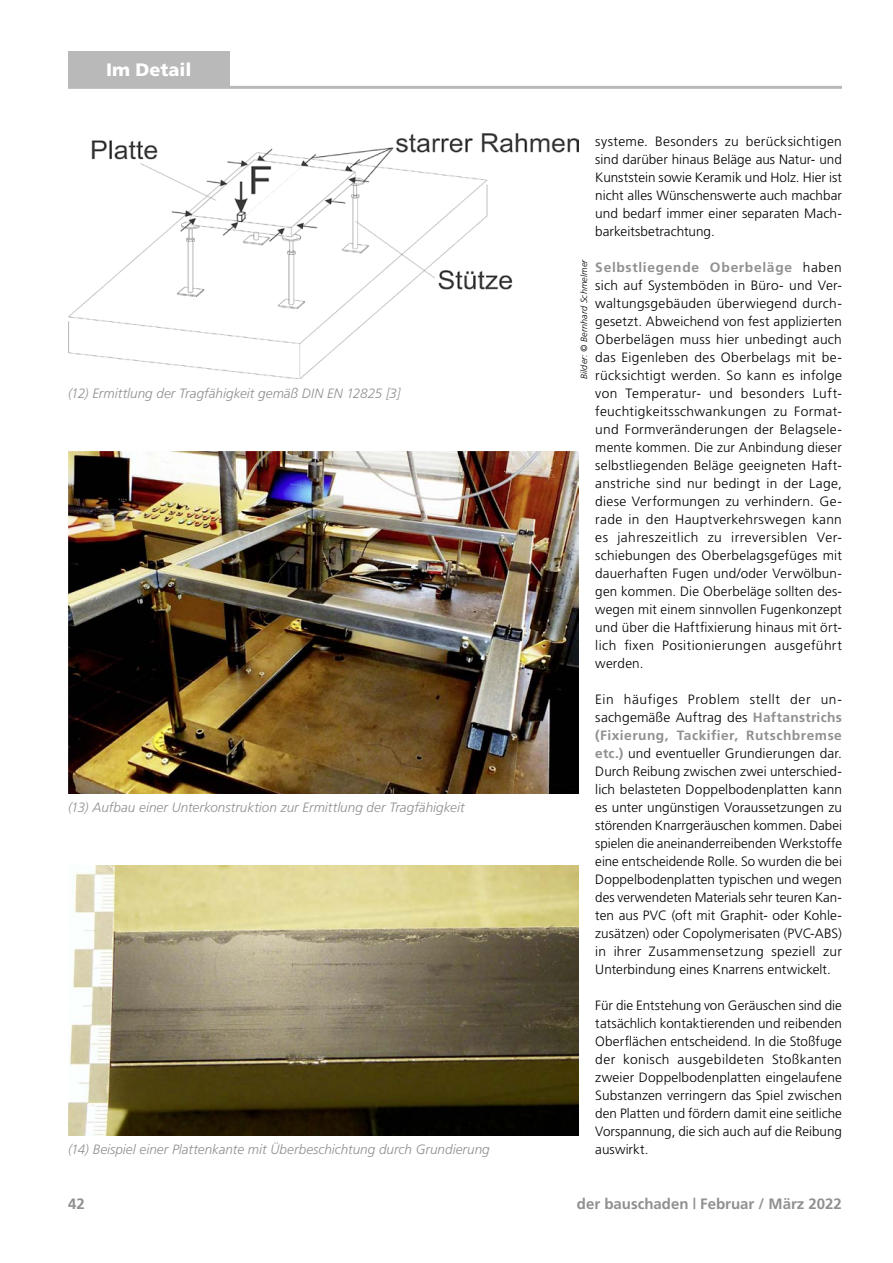
<style>
.page{position:relative;width:893px;height:1263px;background:#fff}
.page>*{position:absolute;margin:0;border:0;box-sizing:border-box;transform-origin:0 0}
.t1{font:18px "A Frutiger Black";color:#fff}
.t2{font:700 15px "A Frutiger";color:#8f908f}
.t3{font:13.5px/18px "A Frutiger Light";letter-spacing:.01em;color:#000;text-align:justify}
.t4{font:italic 13.5px "A Frutiger Light";color:#8f908f}
.t5{font:13.5px/18px "A Frutiger Light";letter-spacing:.035em;color:#000}
.t6{font:700 13.5px "A Frutiger";letter-spacing:.035em;color:#8f908f}
.t7{font:italic 9px "A Frutiger Light";letter-spacing:.02em;color:#000}
.s1{font-family:"A Frutiger Light";font-weight:400;color:#000}
.s2{font-family:"A Frutiger";font-weight:700;color:#8f908f}
</style>
<div class="page">
<hr style="left:68px;top:86px;width:774px;height:3px;background:#b9b9ba">
<div style="left:68px;top:51px;width:162px;height:35px;background:#b9b9ba"></div>
<img style="left:68px;top:452px;width:510px;height:342px">
<img style="left:68px;top:866px;width:510px;height:270px">
<img style="left:68px;top:134px;width:510px;height:245px">
<h1 class="t1" style="left:106px;top:57px;width:87px">Im Detail</h1>
<p class="t4" style="left:68px;top:383px;width:334px">(12) Ermittlung der Tragfähigkeit gemäß DIN EN 12825 [3]</p>
<p class="t4" style="left:68px;top:797px;width:398px">(13) Aufbau einer Unterkonstruktion zur Ermittlung der Tragfähigkeit</p>
<p class="t4" style="left:68px;top:1139px;width:423px">(14) Beispiel einer Plattenkante mit Überbeschichtung durch Grundierung</p>
<p class="t7" style="left:578px;top:379px;width:121px;rotate:-90deg">Bilder: © Bernhard Schmelmer</p>
<p class="t3" style="left:595px;top:131px;width:248px">systeme. Besonders zu berücksichtigen sind darüber hinaus Beläge aus Natur- und Kunststein sowie Keramik und Holz. Hier ist nicht alles Wünschenswerte auch machbar und bedarf immer einer separaten Mach&shy;barkeitsbetrachtung.</p>
<p class="t6" style="left:595px;top:257px;width:248px">Selbstliegende Oberbeläge <span class="s1">haben</span></p>
<p class="t3" style="left:595px;top:275px;width:248px">sich auf Systemböden in Büro- und Ver&shy;waltungsgebäuden überwiegend durch&shy;gesetzt. Abweichend von fest applizierten Oberbelägen muss hier unbedingt auch das Eigenleben des Oberbelags mit be&shy;rücksichtigt werden. So kann es infolge von Temperatur- und besonders Luft&shy;feuchtigkeitsschwankungen zu Format&shy;und Formveränderungen der Belagsele&shy;mente kommen. Die zur Anbindung dieser selbstliegenden Beläge geeigneten Haft&shy;anstriche sind nur bedingt in der Lage, diese Verformungen zu verhindern. Ge&shy;rade in den Hauptverkehrswegen kann es jahreszeitlich zu irreversiblen Ver&shy;schiebungen des Oberbelagsgefüges mit dauerhaften Fugen und/oder Verwölbun&shy;gen kommen. Die Oberbeläge sollten des&shy;wegen mit einem sinnvollen Fugenkonzept und über die Haftfixierung hinaus mit ört&shy;lich fixen Positionierungen ausgeführt werden.</p>
<p class="t5" style="left:595px;top:689px;width:248px">Ein häufiges Problem stellt der un&shy;sachgemäße Auftrag des <span class="s2">Haftanstrichs</span></p>
<p class="t6" style="left:595px;top:725px;width:248px">(Fixierung, Tackifier, Rutschbremse</p>
<p class="t3" style="left:595px;top:743px;width:248px"><span class="s2">etc.)</span> und eventueller Grundierungen dar.<br>Durch Reibung zwischen zwei unterschied&shy;lich belasteten Doppelbodenplatten kann es unter ungünstigen Voraussetzungen zu störenden Knarrgeräuschen kommen. Dabei spielen die aneinanderreibenden Werkstoffe eine entscheidende Rolle. So wurden die bei Doppelbodenplatten typischen und wegen des verwendeten Materials sehr teuren Kan&shy;ten aus PVC (oft mit Graphit- oder Kohle&shy;zusätzen) oder Copolymerisaten (PVC-ABS) in ihrer Zusammensetzung speziell zur Unterbindung eines Knarrens entwickelt.</p>
<p class="t3" style="left:595px;top:995px;width:248px">Für die Entstehung von Geräuschen sind die tatsächlich kontaktierenden und reibenden Oberflächen entscheidend. In die Stoßfuge der konisch ausgebildeten Stoßkanten zweier Doppelbodenplatten eingelaufene Substanzen verringern das Spiel zwischen den Platten und fördern damit eine seitliche Vorspannung, die sich auch auf die Reibung auswirkt.</p>
<p class="t2" style="left:68px;top:1192px;width:18px">42</p>
<p class="t2" style="left:577px;top:1192px;width:267px">der bauschaden | Februar / März 2022</p>
</div>
